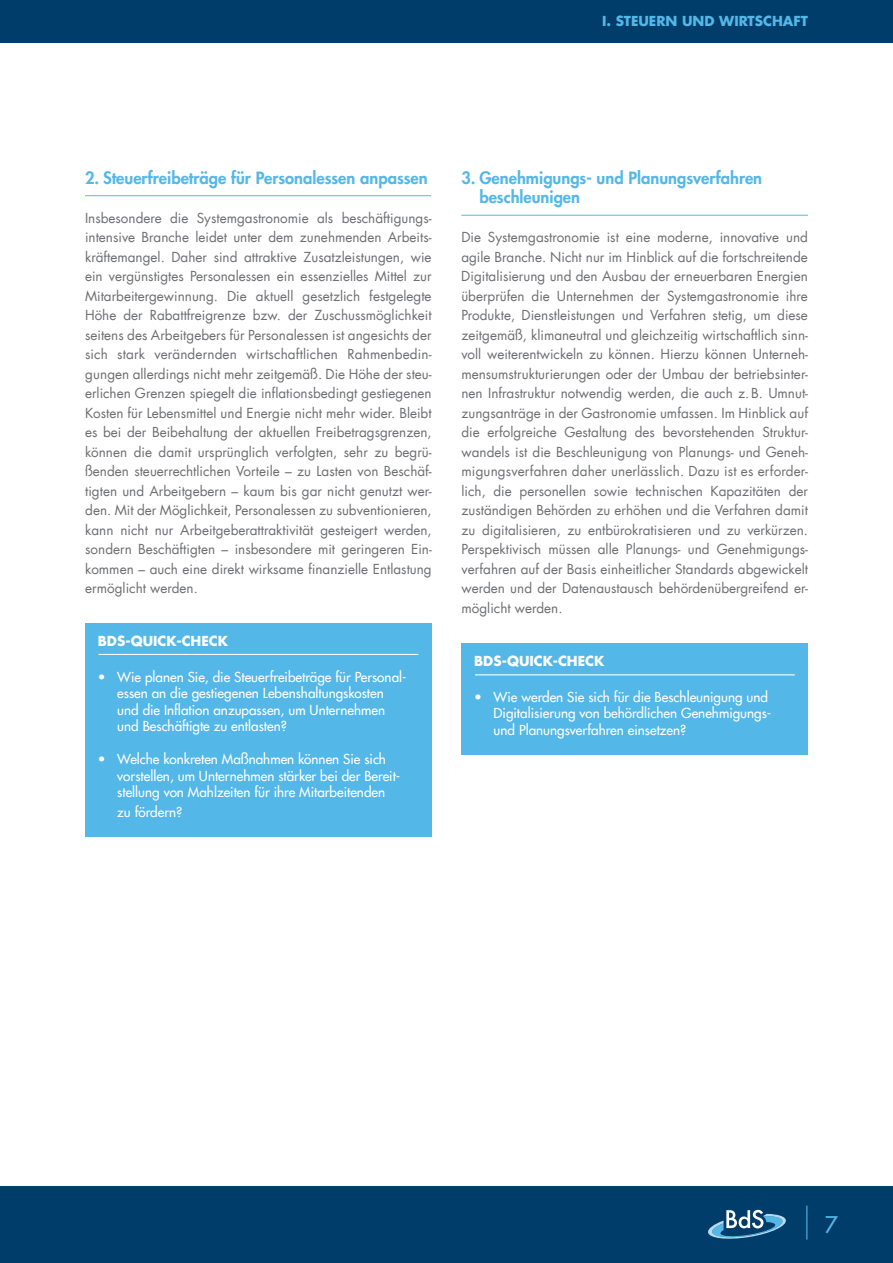
<style>
.page{position:relative;width:893px;height:1263px;background:#fff}
.page>*{position:absolute;margin:0;border:0;box-sizing:border-box;transform-origin:0 0}
.t1{font:500 22.5px "Futura Com";color:#53b7e8}
.t2{font:800 16.5px/19.5px "Futura Com";color:#53b7e8}
.t3{font:13.5px/19.5px "Futura Com";color:#6d6e71;text-align:justify}
.t4{font:500 13.5px/16.5px "Futura Com";color:#fff}
.t5{font:700 13.5px "Futura Com";color:#fff}
.t6{font:700 13.5px "Futura Com";color:#53b7e8}
</style>
<div class="page">
<div style="left:0;top:1186px;width:893px;height:77px;background:#003d6a"></div>
<div style="left:0;top:0;width:893px;height:43px;background:#003d6a"></div>
<svg style="left:708px;top:1210px;width:78px;height:29px"></svg>
<hr style="left:806px;top:1205px;width:1px;height:34px;background:#53b7e8">
<div style="left:85px;top:623px;width:347px;height:33px;background:#53b7e8"></div>
<hr style="left:99px;top:654px;width:319px;height:1px;background:#fff">
<hr style="left:85px;top:195px;width:346px;height:1px;background:#53b7e8">
<div style="left:85px;top:656px;width:347px;height:181px;background:#53b7e8"></div>
<hr style="left:461px;top:215px;width:347px;height:1px;background:#53b7e8">
<div style="left:461px;top:676px;width:347px;height:79px;background:#53b7e8"></div>
<div style="left:461px;top:643px;width:347px;height:33px;background:#53b7e8"></div>
<hr style="left:475px;top:674px;width:320px;height:1px;background:#fff">
<p class="t6" style="left:602px;top:11px;width:207px">I. STEUERN UND WIRTSCHAFT</p>
<p class="t2" style="left:85px;top:167px;width:344px">2. Steuerfreibeträge für Personalessen anpassen</p>
<p class="t3" style="left:85px;top:208px;width:349px">Insbesondere die Systemgastronomie als beschäfti-gungs&shy;intensive Branche leidet unter dem zunehmenden Arbeits&shy;kräftemangel. Daher sind attraktive Zusatz-leistungen, wie ein vergünstigtes Personalessen ein essenzielles Mittel zur Mitarbeitergewinnung. Die aktu-ell gesetzlich festgelegte Höhe der Rabattfreigrenze bzw. der Zuschussmöglichkeit seitens des Arbeitgebers für Personalessen ist angesichts der sich stark ver-ändernden wirtschaftlichen Rahmenbedin-- gun-gen al-ler-dings nicht mehr zeitgemäß. Die Höhe der steu&shy;er-lichen Grenzen spiegelt die inflationsbedingt ge-stie-genen Kosten für Lebensmittel und Energie nicht mehr wider. Bleibt es bei der Beibehaltung der aktuellen Freibetragsgrenzen, können die damit ursprünglich verfolgten, sehr zu be-grü&shy;ßenden steuerrechtlichen Vor-teile – zu Lasten von Beschäf&shy;tigten und Arbeitge-bern – kaum bis gar nicht genutzt wer&shy;den. Mit der Möglichkeit, Personalessen zu subventionieren, kann nicht nur Arbeitgeberattraktivität gesteigert werden, sondern Beschäftigten – insbesondere mit geringeren Ein&shy;kommen – auch eine direkt wirksame finanzielle Entlas-tung ermöglicht werden.</p>
<p class="t5" style="left:98px;top:630px;width:132px">BDS-QUICK-CHECK</p>
<p class="t4" style="left:117px;top:668px;width:291px;text-indent:-19px">• Wie planen Sie, die Steuerfreibeträge für Personal&shy;essen an die gestiegenen Lebenshaltungskosten und die Inflation anzupassen, um Unternehmen und Beschäftigte zu entlasten?</p>
<p class="t4" style="left:117px;top:750px;width:285px;text-indent:-19px">• Welche konkreten Maßnahmen können Sie sich vorstellen, um Unternehmen stärker bei der Bereit&shy;stellung von Mahlzeiten für ihre Mitarbeitenden</p>
<p class="t4" style="left:117px;top:803px;width:67px">zu fördern?</p>
<p class="t2" style="left:479px;top:167px;width:284px;text-indent:-18px">3. Genehmigungs- und Planungsverfahren beschleunigen</p>
<p class="t3" style="left:461px;top:227px;width:350px">Die Systemgastronomie ist eine moderne, innovative und agile Branche. Nicht nur im Hinblick auf die fortschreitende Digitalisierung und den Ausbau der erneuerbaren Energien überprüfen die Unternehmen der Systemgastronomie ihre Produkte, Dienstleistungen und Verfahren stetig, um diese zeit-gemäß, klimaneutral und gleichzeitig wirtschaftlich sinn&shy;voll weiterentwickeln zu können. Hierzu können Unter-neh&shy;mens-umstrukturierungen oder der Umbau der betriebs-inter&shy;nen Infrastruktur notwendig werden, die auch z.B. Umnut-- zungs-anträge in der Gastronomie umfassen. Im Hinblick auf die erfolgreiche Gestaltung des bevorstehenden Struktur&shy;wandels ist die Beschleunigung von Planungs- und Geneh&shy;mi-gungs-verfahren daher unerlässlich. Dazu ist es erfor-der&shy;lich, die personellen sowie technischen Kapazitäten der zuständigen Behörden zu erhöhen und die Verfahren damit zu digita-li-sieren, zu entbürokratisieren und zu verkürzen.<br>Perspektivisch müssen alle Planungs- und Genehmigungs&shy;verfahren auf der Basis einheitlicher Standards abgewickelt werden und der Datenaustausch behördenübergreifend er&shy;möglicht werden.</p>
<p class="t5" style="left:474px;top:651px;width:132px">BDS-QUICK-CHECK</p>
<p class="t4" style="left:494px;top:688px;width:279px;text-indent:-19px">• Wie werden Sie sich für die Beschleunigung und<br>Digitalisierung von behördlichen Genehmigungs&shy;und Planungsverfahren einsetzen?</p>
<h1 class="t1" style="left:825px;top:1207px;width:15px">7</h1>
</div>
